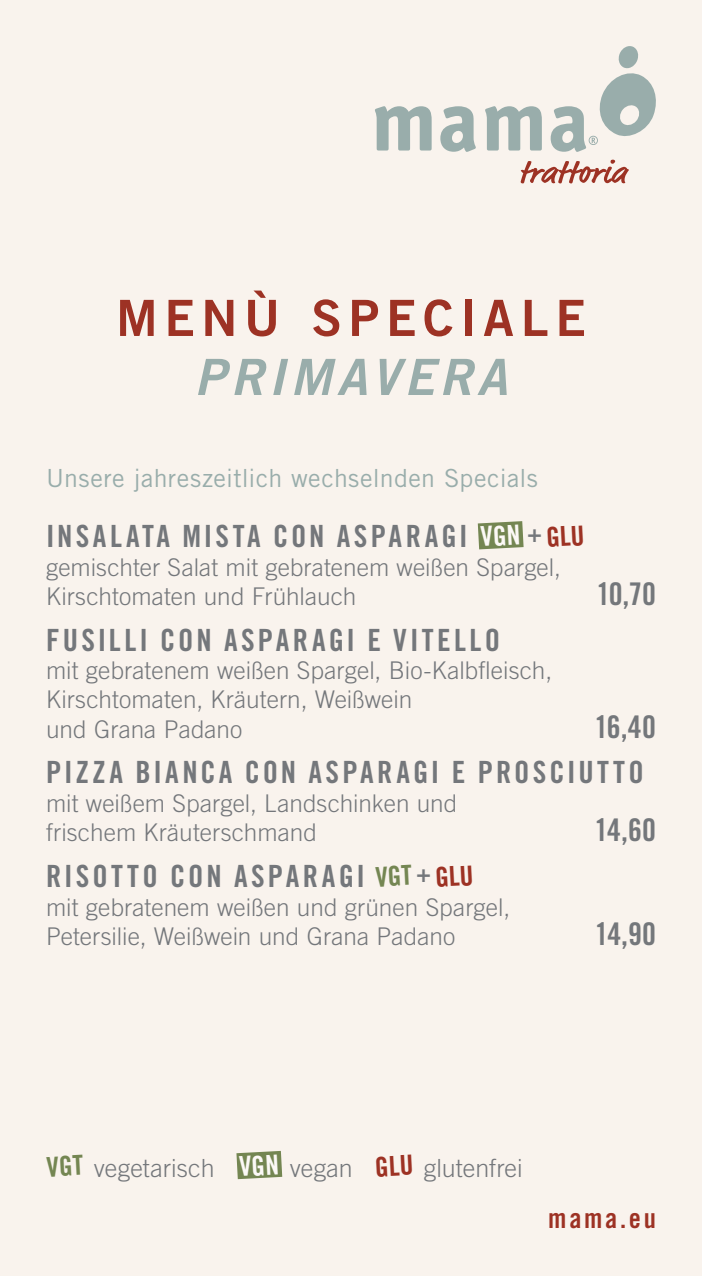
<style>
.page{position:relative;width:702px;height:1276px;background:#f9f3ed}
.page>*{position:absolute;margin:0;border:0;box-sizing:border-box;transform-origin:0 0}
.t1{font:50px "Trade Gothic Bold Two";letter-spacing:.13em;color:#9d3224}
.t2{font:italic 50px "Trade Gothic Bold Two";letter-spacing:.095em;color:#99adab}
.t3{font:31.25px "Trade Gothic Bold Cond Twenty";letter-spacing:-.025em;color:#74777b}
.t4{font:30.5px "Trade Gothic Bold Cond Twenty";letter-spacing:.1em;color:#74777b}
.t5{font:27.5px "Trade Gothic Bold Cond Twenty";letter-spacing:.095em;color:#9d3224}
.t6{font:25px "Trade Gothic";letter-spacing:.015em;color:#99adab}
.t7{font:300 25px "Trade Gothic";color:#74777b}
.t8{font:25px "Trade Gothic Bold Cond Twenty";color:#74777b}
.t9{font:300 24.5px/29.5px "Trade Gothic";color:#74777b}
</style>
<div class="page">
<svg style="left:520px;top:160px;width:108px;height:23px"></svg>
<svg style="left:375px;top:106px;width:56px;height:44px"></svg>
<svg style="left:440px;top:106px;width:36px;height:46px"></svg>
<svg style="left:485px;top:106px;width:57px;height:44px"></svg>
<svg style="left:550px;top:46px;width:106px;height:106px"></svg>
<svg style="left:478px;top:521px;width:45px;height:28px"></svg>
<svg style="left:236px;top:1151px;width:46px;height:28px"></svg>
<h1 class="t1" style="left:116px;top:287px;width:471px">MENÙ SPECIALE</h1>
<h1 class="t2" style="left:194px;top:346px;width:314px">PRIMAVERA</h1>
<p class="t6" style="left:46px;top:463px;width:493px">Unsere jahreszeitlich wechselnden Specials</p>
<p class="t4" style="left:46px;top:517px;width:423px">INSALATA MISTA CON ASPARAGI</p>
<p class="t8" style="left:527px;top:518px;width:16px">+</p>
<p class="t9" style="left:46px;top:552px;width:516px">gemischter Salat mit gebratenem weißen Spargel,<br>Kirschtomaten und Frühlauch</p>
<p class="t3" style="left:596px;top:575px;width:61px">10,70</p>
<p class="t4" style="left:46px;top:621px;width:455px">FUSILLI CON ASPARAGI E VITELLO</p>
<p class="t9" style="left:46px;top:656px;width:507px">mit gebratenem weißen Spargel, Bio-Kalbfleisch,<br>Kirschtomaten, Kräutern, Weißwein<br>und Grana Padano</p>
<p class="t3" style="left:594px;top:707px;width:63px">16,40</p>
<p class="t4" style="left:46px;top:753px;width:599px">PIZZA BIANCA CON ASPARAGI E PROSCIUTTO</p>
<p class="t9" style="left:46px;top:788px;width:413px">mit weißem Spargel, Landschinken und frischem Kräuterschmand</p>
<p class="t3" style="left:594px;top:811px;width:63px">14,60</p>
<p class="t4" style="left:46px;top:857px;width:320px">RISOTTO CON ASPARAGI</p>
<p class="t8" style="left:416px;top:857px;width:16px">+</p>
<p class="t9" style="left:46px;top:892px;width:465px">mit gebratenem weißen und grünen Spargel,<br>Petersilie, Weißwein und Grana Padano</p>
<p class="t3" style="left:594px;top:915px;width:63px">14,90</p>
<p class="t7" style="left:94px;top:1153px;width:122px">vegetarisch</p>
<p class="t7" style="left:290px;top:1153px;width:64px">vegan</p>
<p class="t7" style="left:424px;top:1153px;width:100px">glutenfrei</p>
<p class="t5" style="left:548px;top:1201px;width:109px">mama.eu</p>
</div>
